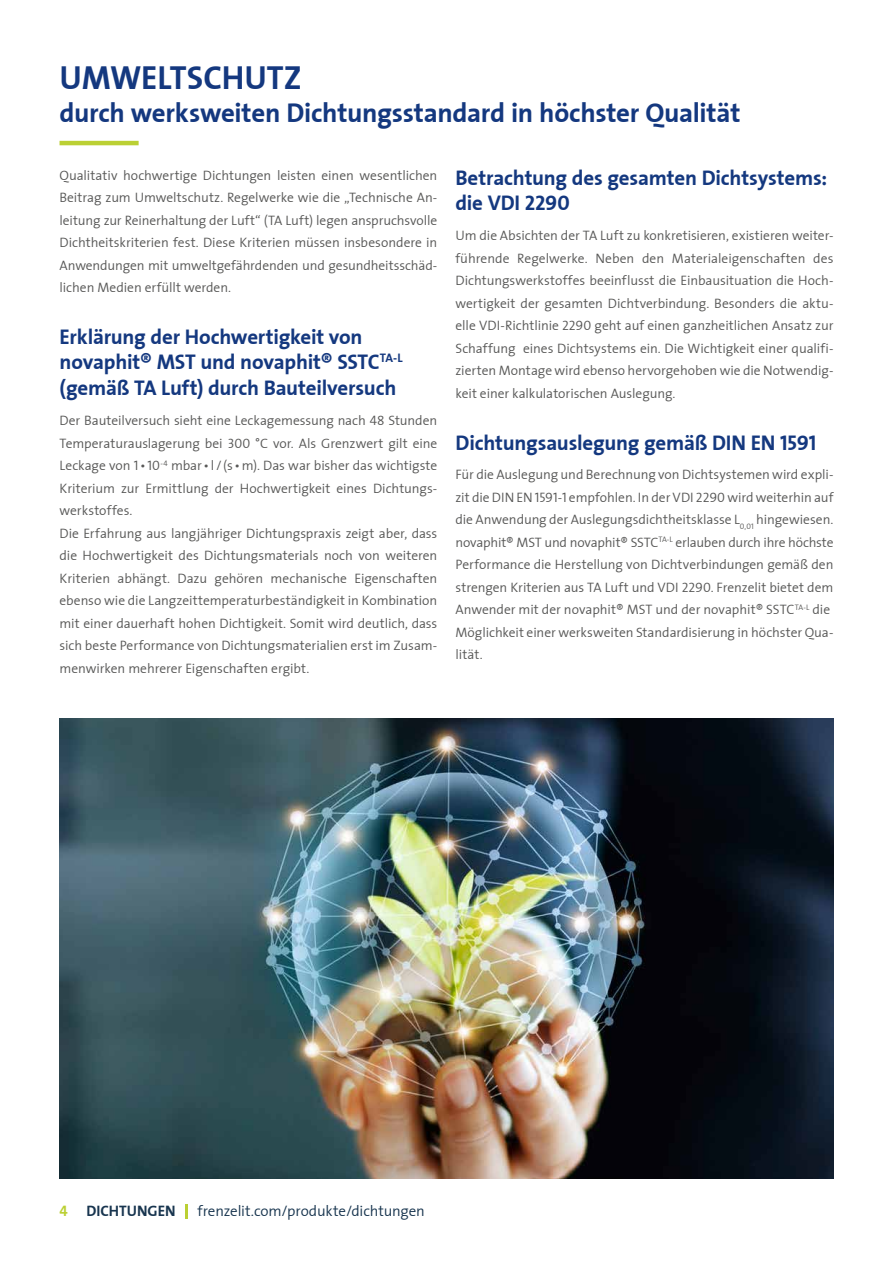
<style>
.page{position:relative;width:893px;height:1263px;background:#fff}
.page>*{position:absolute;margin:0;border:0;box-sizing:border-box;transform-origin:0 0}
.t1{font:33px "The Sans Bold PFZ Plain";letter-spacing:-.005em;color:#14387f}
.t2{font:27px "The Sans Bold PFZ Plain";letter-spacing:-.01em;color:#14387f}
.t3{font:21px/25.2px "The Sans Bold PFZ Plain";letter-spacing:-.01em;color:#14387f}
.t4{font:15px "The Sans Semi Light FZ Plain";letter-spacing:-.01em;color:#18354f}
.t5{font:15px "The Sans Bold PFZ Plain";color:#18354f}
.t6{font:13.5px/22.5px "The Sans Semi Light FZ Plain";letter-spacing:-.005em;color:#575756;text-align:justify}
.s1{color:#bbd034}
</style>
<div class="page">
<hr style="left:60px;top:141px;width:79px;height:4px;background:#bbd034">
<img style="left:60px;top:718px;width:773px;height:461px">
<svg style="left:186px;top:1204px;width:2px;height:14px"></svg>
<h1 class="t1" style="left:60px;top:50px;width:244px">UMWELTSCHUTZ</h1>
<h2 class="t2" style="left:60px;top:91px;width:683px">durch werksweiten Dichtungsstandard in höchster Qualität</h2>
<p class="t6" style="left:60px;top:164px;width:379px">Qualitativ hochwertige Dichtungen leisten einen wesentlichen Beitrag zum Umweltschutz. Regelwerke wie die „Technische An&shy;leitung zur Reinerhaltung der Luft“ (TA Luft) legen anspruchsvolle Dichtheitskriterien fest. Diese Kriterien müssen insbesondere in Anwendungen mit umweltgefährdenden und gesundheitsschäd&shy;lichen Medien erfüllt werden.</p>
<h3 class="t3" style="left:60px;top:324px;width:345px">Erklärung der Hochwertigkeit von novaphit® MST und novaphit® SSTC<sup>TA-L </sup>(gemäß TA Luft) durch Bauteilversuch</h3>
<p class="t6" style="left:60px;top:409px;width:379px;text-align:left">Der Bauteilversuch sieht eine Leckagemessung nach 48 Stunden Temperaturauslagerung bei 300 °C vor. Als Grenzwert gilt eine Leckage von 1 • 10<sup>-4</sup> mbar • l / (s •m). Das war bisher das wichtigste Kriterium zur Ermittlung der Hochwertigkeit eines Dichtungs&shy;werkstoffes.<br>Die Erfahrung aus langjähriger Dichtungspraxis zeigt aber, dass die Hochwertigkeit des Dichtungsmaterials noch von weiteren Kriterien abhängt. Dazu gehören mechanische Eigenschaften ebenso wie die Langzeittemperaturbeständigkeit in Kombination mit einer dauerhaft hohen Dichtigkeit. Somit wird deutlich, dass sich beste Performance von Dichtungsmaterialien erst im Zusam&shy;menwirken mehrerer Eigenschaften ergibt.</p>
<h3 class="t3" style="left:455px;top:165px;width:373px">Betrachtung des gesamten Dichtsystems: die VDI 2290</h3>
<p class="t6" style="left:455px;top:224px;width:379px">Um die Absichten der TA Luft zu konkretisieren, existieren weiter&shy;führende Regelwerke. Neben den Materialeigenschaften des Dichtungswerkstoffes beeinflusst die Einbausituation die Hoch&shy;wertigkeit der gesamten Dichtverbindung. Besonders die aktu&shy;elle VDI-Richtlinie 2290 geht auf einen ganzheitlichen Ansatz zur Schaffung eines Dichtsystems ein. Die Wichtigkeit einer qualifi&shy;zierten Montage wird ebenso hervorgehoben wie die Notwendig&shy;keit einer kalkulatorischen Auslegung.</p>
<h3 class="t3" style="left:455px;top:429px;width:362px">Dichtungsauslegung gemäß DIN EN 1591</h3>
<p class="t6" style="left:455px;top:463px;width:379px;text-align:left">Für die Auslegung und Berechnung von Dichtsystemen wird expli&shy;zit die DIN EN 1591-1 empfohlen. In der VDI 2290 wird weiterhin auf die Anwendung der Auslegungsdichtheitsklasse L<sub>0,01</sub> hingewiesen. novaphit® MST und novaphit® SSTC<sup>TA-L</sup> erlauben durch ihre höchste Performance die Herstellung von Dichtverbindungen gemäß den strengen Kriterien aus TA Luft und VDI 2290. Frenzelit bietet dem Anwender mit der novaphit® MST und der novaphit® SSTC<sup>TA-L</sup> die Möglichkeit einer werksweiten Standardisierung in höchster Qua&shy;lität.</p>
<p class="t5" style="left:60px;top:1198px;width:118px"><span class="s1">4</span> DICHTUNGEN</p>
<p class="t4" style="left:198px;top:1199px;width:229px">frenzelit.com/produkte/dichtungen</p>
</div>
